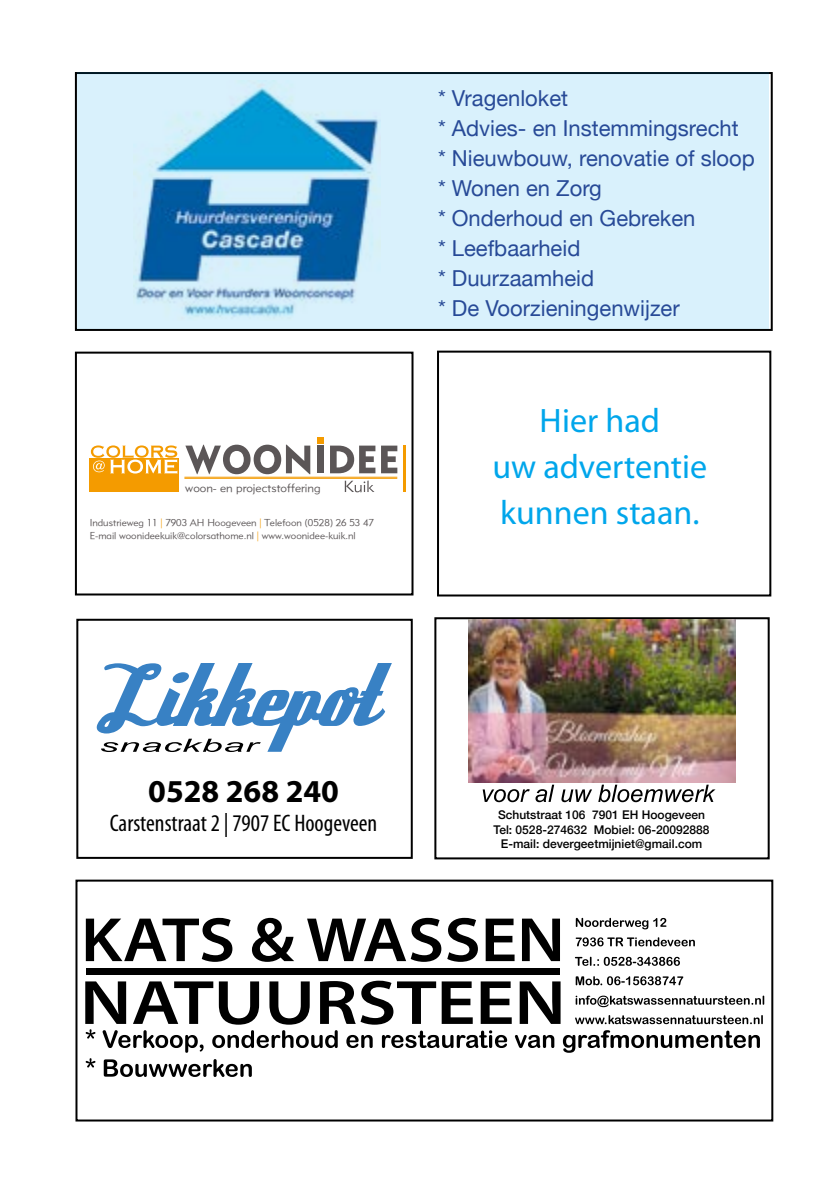
<style>
.page{position:relative;width:840px;height:1191px;background:#fff}
.page>*{position:absolute;margin:0;border:0;box-sizing:border-box;transform-origin:0 0}
.t1{font:34px/46px "Myriad Pro";color:#00a6eb;text-align:center}
.t2{font:700 32px "Myriad Pro";color:#000}
.t3{font:condensed 24px "Myriad Pro";color:#000}
.t4{font:22px/30px "Helvetica Neue";color:#2f3a89}
.t5{font:500 12px/14.4px "Helvetica Neue";color:#000;text-align:center}
.t6{font:11.8px "Metro Lite Two";color:#5b5657}
.t7{font:9.8px/13.4px "Metro Lite Two";color:#5b5657}
.s1{color:#f49b00}
</style>
<div class="page">
<svg style="left:77px;top:72px;width:691px;height:257px;background:#b7dbee"></svg>
<div style="left:75px;top:879px;width:697px;height:242px;border:2px solid #000"></div>
<div style="left:86px;top:968px;width:473px;height:6px;background:#000"></div>
<svg style="left:86px;top:918px;width:146px;height:44px"></svg>
<svg style="left:252px;top:918px;width:42px;height:44px"></svg>
<svg style="left:307px;top:918px;width:134px;height:44px"></svg>
<svg style="left:447px;top:918px;width:30px;height:44px"></svg>
<svg style="left:485px;top:918px;width:29px;height:43px"></svg>
<svg style="left:522px;top:918px;width:37px;height:43px"></svg>
<svg style="left:86px;top:1058px;width:166px;height:19px"></svg>
<svg style="left:575px;top:918px;width:91px;height:11px"></svg>
<svg style="left:575px;top:937px;width:119px;height:9px"></svg>
<svg style="left:574px;top:956px;width:105px;height:9px"></svg>
<svg style="left:85px;top:976px;width:678px;height:76px"></svg>
<div style="left:90px;top:459px;width:89px;height:33px;background:#f49b00"></div>
<svg style="left:91px;top:445px;width:86px;height:29px"></svg>
<svg style="left:185px;top:444px;width:125px;height:30px"></svg>
<div style="left:316px;top:445px;width:7px;height:28px;background:#5b5657"></div>
<svg style="left:330px;top:445px;width:45px;height:28px"></svg>
<svg style="left:381px;top:445px;width:16px;height:28px"></svg>
<hr style="left:403px;top:445px;width:3px;height:47px;background:#f49b00">
<svg style="left:344px;top:480px;width:30px;height:12px"></svg>
<div style="left:316px;top:437px;width:7px;height:6px;background:#f49b00"></div>
<hr style="left:184px;top:477px;width:213px;height:1px;background:#f49b00">
<hr style="left:184px;top:478px;width:213px;height:1px;background:#f49b00">
<div style="left:75px;top:351px;width:338px;height:244px;border:2px solid #000"></div>
<svg style="left:97px;top:663px;width:294px;height:89px"></svg>
<div style="left:76px;top:619px;width:336px;height:240px;border:2px solid #000"></div>
<div style="left:434px;top:617px;width:335px;height:242px;border:2px solid #000"></div>
<svg style="left:482px;top:784px;width:233px;height:18px"></svg>
<img style="left:468px;top:619px;width:266px;height:163px">
<div style="left:437px;top:350px;width:333px;height:246px;border:2px solid #000"></div>
<p class="t6" style="left:185px;top:481px;width:137px">woon- en projectstoffering</p>
<p class="t7" style="left:90px;top:515px;width:286px">Industrieweg 11 <span class="s1">|</span> 7903 AH Hoogeveen <span class="s1">|</span> Telefoon (0528) 26 53 47<br>E-mail woonideekuik@colorsathome.nl <span class="s1">|</span> www.woonidee-kuik.nl</p>
<p class="t4" style="left:438px;top:84px;width:318px">* Vragenloket<br>* Advies- en Instemmingsrecht<br>* Nieuwbouw, renovatie of sloop * Wonen en Zorg<br>* Onderhoud en Gebreken<br>* Leefbaarheid<br>* Duurzaamheid<br>* De Voorzieningenwijzer</p>
<h1 class="t1" style="left:492px;top:399px;width:216px">Hier had<br>uw advertentie kunnen staan.</h1>
<h2 class="t2" style="left:148px;top:773px;width:192px">0528 268 240</h2>
<p class="t3" style="left:110px;top:810px;width:269px">Carstenstraat 2 | 7907 EC Hoogeveen</p>
<p class="t5" style="left:493px;top:807px;width:217px">Schutstraat 106 7901 EH Hoogeveen<br>Tel: 0528-274632 Mobiel: 06-20092888<br>E-mail: devergeetmijniet@gmail.com</p>
</div>
